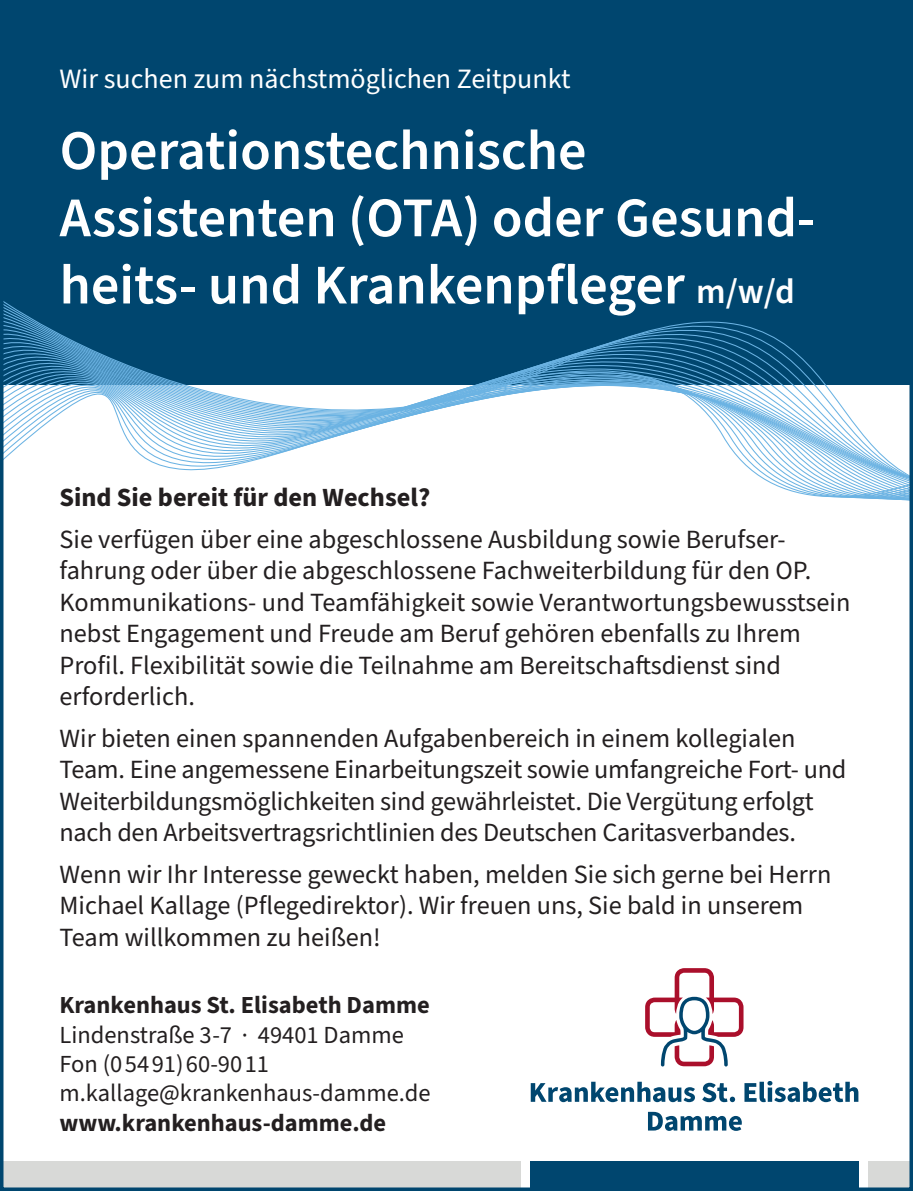
<style>
.page{position:relative;width:913px;height:1191px;background:#fff}
.page>*{position:absolute;margin:0;border:0;box-sizing:border-box;transform-origin:0 0}
.t1{font:600 56px/67.2px "Source Sans Pro";color:#fff}
.t2{font:28px "Source Sans Pro";color:#fff}
.t3{font:26.25px/31.5px "Source Sans Pro";color:#231f20}
.t4{font:700 26.25px "Source Sans Pro";color:#231f20}
.t5{font:24.5px/29.4px "Source Sans 3";color:#231f20}
.t6{font:700 24.5px "Source Sans 3";color:#231f20}
.s1{font-size:35px}
</style>
<div class="page">
<div style="left:0;top:0;width:913px;height:384px;background:#00466f"></div>
<div style="left:0;top:1160px;width:520px;height:30px;background:#d8d9d7"></div>
<div style="left:869px;top:1160px;width:44px;height:30px;background:#d8d9d7"></div>
<div style="left:530px;top:1161px;width:329px;height:29px;background:#00466f"></div>
<svg style="left:645px;top:968px;width:98px;height:98px"></svg>
<svg style="left:648px;top:1111px;width:94px;height:19px"></svg>
<svg style="left:531px;top:1081px;width:327px;height:21px"></svg>
<svg style="left:5px;top:302px;width:903px;height:199px"></svg>
<p class="t2" style="left:60px;top:60px;width:512px">Wir suchen zum nächstmöglichen Zeitpunkt</p>
<h1 class="t1" style="left:60px;top:119px;width:757px">Operationstechnische<br>Assistenten (OTA) oder Gesund&shy;heits- und Krankenpfleger <span class="s1">m/w/d</span></h1>
<p class="t4" style="left:60px;top:480px;width:372px">Sind Sie bereit für den Wechsel?</p>
<p class="t3" style="left:60px;top:524px;width:792px">Sie verfügen über eine abgeschlossene Ausbildung sowie Berufser&shy;fahrung oder über die abgeschlossene Fachweiterbildung für den OP.<br>Kommunikations- und Teamfähigkeit sowie Verantwortungsbewusstsein nebst Engagement und Freude am Beruf gehören ebenfalls zu Ihrem Profil. Flexibilität sowie die Teilnahme am Bereitschaftsdienst sind erforderlich.</p>
<p class="t3" style="left:60px;top:723px;width:788px">Wir bieten einen spannenden Aufgabenbereich in einem kollegialen Team. Eine angemessene Einarbeitungszeit sowie umfangreiche Fort- und Weiterbildungsmöglichkeiten sind gewährleistet. Die Vergütung erfolgt nach den Arbeitsvertragsrichtlinien des Deutschen Caritasverbandes.</p>
<p class="t3" style="left:60px;top:859px;width:773px">Wenn wir Ihr Interesse geweckt haben, melden Sie sich gerne bei Herrn<br>Michael Kallage (Pflegedirektor). Wir freuen uns, Sie bald in unserem<br>Team willkommen zu heißen!</p>
<p class="t6" style="left:60px;top:988px;width:372px">Krankenhaus St. Elisabeth Damme</p>
<p class="t5" style="left:60px;top:1020px;width:372px">Lindenstraße 3-7 · 49401 Damme<br>Fon (0 54 91) 60-90 11 m.kallage@krankenhaus-damme.de</p>
<p class="t6" style="left:60px;top:1106px;width:328px">www.krankenhaus-damme.de</p>
</div>
